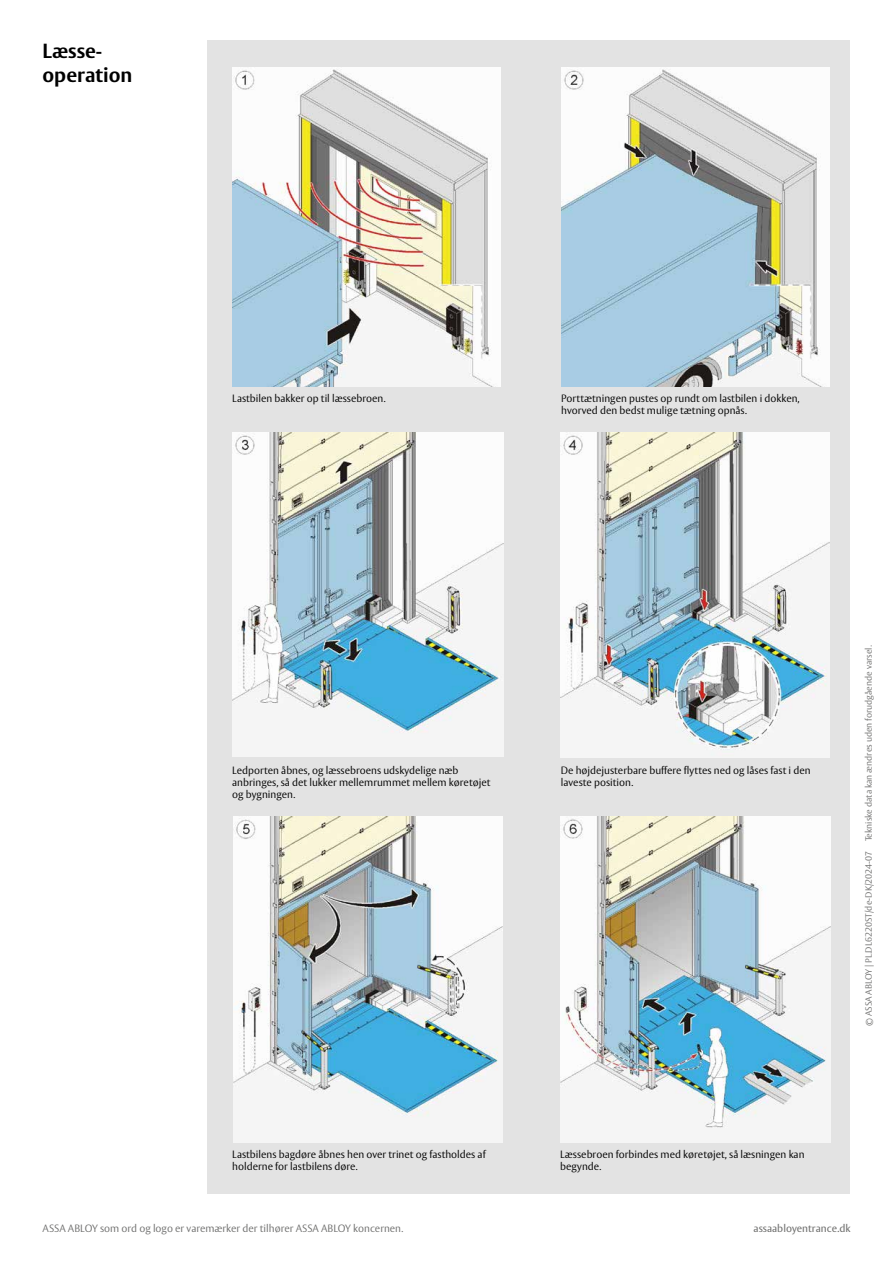
<style>
.page{position:relative;width:893px;height:1263px;background:#fff}
.page>*{position:absolute;margin:0;border:0;box-sizing:border-box;transform-origin:0 0}
.t1{font:700 20.25px/24px "ASSA Vesta";color:#000}
.t2{font:300 10.5px/12px "ASSA Vesta";color:#000}
.t3{font:300 10.5px "ASSA Vesta";color:#6f6f6e}
.t4{font:10.5px "ASSA Vesta";color:#6f6f6e}
.t5{font:300 9px "ASSA Vesta";color:#6f6f6e}
</style>
<div class="page">
<div style="left:207px;top:40px;width:643px;height:1154px;background:#e3e3e3"></div>
<img style="left:232px;top:67px;width:268px;height:319px">
<img style="left:561px;top:67px;width:268px;height:319px">
<img style="left:232px;top:433px;width:272px;height:324px">
<img style="left:561px;top:433px;width:268px;height:324px">
<img style="left:233px;top:816px;width:270px;height:326px">
<img style="left:560px;top:816px;width:270px;height:326px">
<h1 class="t1" style="left:43px;top:40px;width:91px">Læsse&shy;operation</h1>
<p class="t2" style="left:232px;top:393px;width:155px">Lastbilen bakker op til læssebroen.</p>
<p class="t2" style="left:561px;top:393px;width:240px">Porttætningen pustes op rundt om lastbilen i dokken, hvorved den bedst mulige tætning opnås.</p>
<p class="t2" style="left:232px;top:765px;width:260px">Ledporten åbnes, og læssebroens udskydelige næb anbringes, så det lukker mellemrummet mellem køretøjet og bygningen.</p>
<p class="t2" style="left:561px;top:765px;width:251px">De højdejusterbare buffere flyttes ned og låses fast i den laveste position.</p>
<p class="t5" style="left:863px;top:1026px;width:382px;rotate:-90deg">© ASSA ABLOY | PL.DL6220ST/de-DK/2024-07 Tekniske data kan ændres uden forudgående varsel.</p>
<p class="t2" style="left:232px;top:1149px;width:255px">Lastbilens bagdøre åbnes hen over trinet og fastholdes af holderne for lastbilens døre.</p>
<p class="t2" style="left:560px;top:1149px;width:246px">Læssebroen forbindes med køretøjet, så læsningen kan begynde.</p>
<p class="t3" style="left:43px;top:1222px;width:362px">ASSA ABLOY som ord og logo er varemærker der tilhører ASSA ABLOY koncernen.</p>
<p class="t4" style="left:753px;top:1222px;width:98px">assaabloyentrance.dk</p>
</div>
